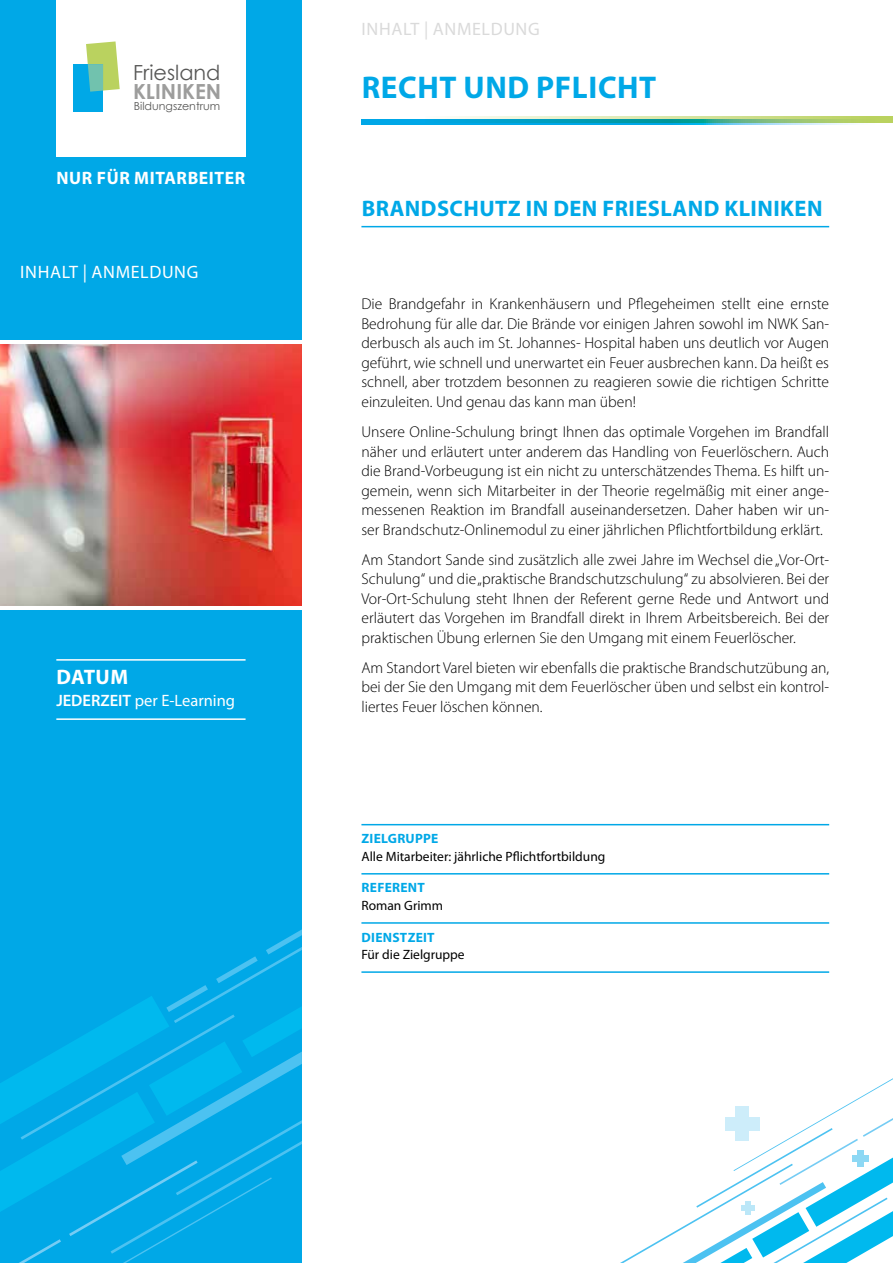
<style>
.page{position:relative;width:893px;height:1263px;background:#fff}
.page>*{position:absolute;margin:0;border:0;box-sizing:border-box;transform-origin:0 0}
.t1{font:700 31.5px "Myriad Pro";letter-spacing:.02em;color:#00a8e7}
.t2{font:700 22.5px "Myriad Pro";letter-spacing:.02em;color:#00a8e7}
.t3{font:700 21px "Myriad Pro";letter-spacing:.01em;color:#fff}
.t4{font:20.85px "Century Gothic";color:#575756}
.t5{font:700 20.85px "Century Gothic";color:#9d9d9c}
.t6{font:700 18px "Myriad Pro";letter-spacing:.035em;color:#fff}
.t7{font:18px "Myriad Pro";letter-spacing:.035em;color:#dadada}
.t8{font:18px "Myriad Pro";letter-spacing:.035em;color:#fff}
.t9{font:16.5px "Myriad Pro";color:#fff}
.t10{font:300 15.75px/19.5px "Myriad Pro";color:#000;text-align:justify}
.t11{font:13.5px "Myriad Pro";color:#000}
.t12{font:700 13.5px "Myriad Pro";letter-spacing:.02em;color:#00a8e7}
.t13{font:11.1px "Century Gothic";color:#575756}
.s1{font-weight:600}
</style>
<div class="page">
<div style="left:0;top:0;width:302px;height:1263px;background:#00a8e7"></div>
<svg style="left:0;top:929px;width:302px;height:334px"></svg>
<div style="left:56px;top:0;width:190px;height:156px;background:#fff"></div>
<div style="left:74px;top:64px;width:29px;height:48px;background:#00a8e7"></div>
<svg style="left:86px;top:41px;width:34px;height:51px"></svg>
<svg style="left:620px;top:1078px;width:273px;height:185px"></svg>
<hr style="left:361px;top:226px;width:468px;height:1px;background:#00a8e7">
<svg style="left:361px;top:119px;width:532px;height:5px"></svg>
<svg style="left:426px;top:116px;width:467px;height:6px"></svg>
<div style="left:0;top:340px;width:306px;height:270px;background:linear-gradient(to right,#fff,#fff)"></div>
<hr style="left:361px;top:824px;width:468px;height:1px;background:#00a8e7">
<hr style="left:361px;top:873px;width:468px;height:1px;background:#00a8e7">
<hr style="left:361px;top:922px;width:468px;height:2px;background:#00a8e7">
<hr style="left:361px;top:971px;width:468px;height:2px;background:#00a8e7">
<img style="left:0;top:344px;width:301px;height:261px">
<hr style="left:56px;top:659px;width:190px;height:2px;background:#fff">
<hr style="left:56px;top:718px;width:190px;height:2px;background:#fff">
<h3 class="t4" style="left:133px;top:58px;width:89px">Friesland</h3>
<h3 class="t5" style="left:133px;top:75px;width:90px">KLINIKEN</h3>
<p class="t13" style="left:134px;top:98px;width:88px">Bildungszentrum</p>
<p class="t6" style="left:57px;top:166px;width:190px">NUR FÜR MITARBEITER</p>
<p class="t8" style="left:20px;top:261px;width:180px">INHALT | ANMELDUNG</p>
<h3 class="t3" style="left:57px;top:663px;width:73px">DATUM</h3>
<p class="t9" style="left:56px;top:691px;width:180px"><span class="s1">JEDERZEIT</span> per E-Learning</p>
<p class="t7" style="left:362px;top:18px;width:180px">INHALT | ANMELDUNG</p>
<h1 class="t1" style="left:362px;top:67px;width:296px">RECHT UND PFLICHT</h1>
<h2 class="t2" style="left:362px;top:194px;width:462px">BRANDSCHUTZ IN DEN FRIESLAND KLINIKEN</h2>
<p class="t10" style="left:361px;top:295px;width:469px">Die Brandgefahr in Krankenhäusern und Pflegeheimen stellt eine ernste Bedrohung für alle dar. Die Brände vor einigen Jahren sowohl im NWK San&shy;derbusch als auch im St. Johannes- Hospital haben uns deutlich vor Augen geführt, wie schnell und unerwartet ein Feuer ausbrechen kann. Da heißt es schnell, aber trotzdem besonnen zu reagieren sowie die richtigen Schritte einzuleiten. Und genau das kann man üben!</p>
<p class="t10" style="left:361px;top:422px;width:469px">Unsere Online-Schulung bringt Ihnen das optimale Vorgehen im Brandfall näher und erläutert unter anderem das Handling von Feuerlöschern. Auch die Brand-Vorbeugung ist ein nicht zu unterschätzendes Thema. Es hilft un&shy;gemein, wenn sich Mitarbeiter in der Theorie regelmäßig mit einer ange&shy;messenen Reaktion im Brandfall auseinandersetzen. Daher haben wir un&shy;ser Brandschutz-Onlinemodul zu einer jährlichen Pflichtfortbildung erklärt.</p>
<p class="t10" style="left:361px;top:550px;width:469px">Am Standort Sande sind zusätzlich alle zwei Jahre im Wechsel die „Vor-Ort-Schulung“ und die „praktische Brandschutzschulung“ zu absolvieren. Bei der Vor-Ort-Schulung steht Ihnen der Referent gerne Rede und Antwort und erläutert das Vorgehen im Brandfall direkt in Ihrem Arbeitsbereich. Bei der praktischen Übung erlernen Sie den Umgang mit einem Feuerlöscher.</p>
<p class="t10" style="left:361px;top:658px;width:469px">Am Standort Varel bieten wir ebenfalls die praktische Brandschutzübung an, bei der Sie den Umgang mit dem Feuerlöscher üben und selbst ein kontrol&shy;liertes Feuer löschen können.</p>
<p class="t12" style="left:362px;top:830px;width:78px">ZIELGRUPPE</p>
<p class="t11" style="left:361px;top:848px;width:245px">Alle Mitarbeiter: jährliche Pflichtfortbildung</p>
<p class="t12" style="left:362px;top:879px;width:65px">REFERENT</p>
<p class="t11" style="left:361px;top:897px;width:83px">Roman Grimm</p>
<p class="t12" style="left:362px;top:928px;width:75px">DIENSTZEIT</p>
<p class="t11" style="left:361px;top:946px;width:105px">Für die Zielgruppe</p>
</div>
